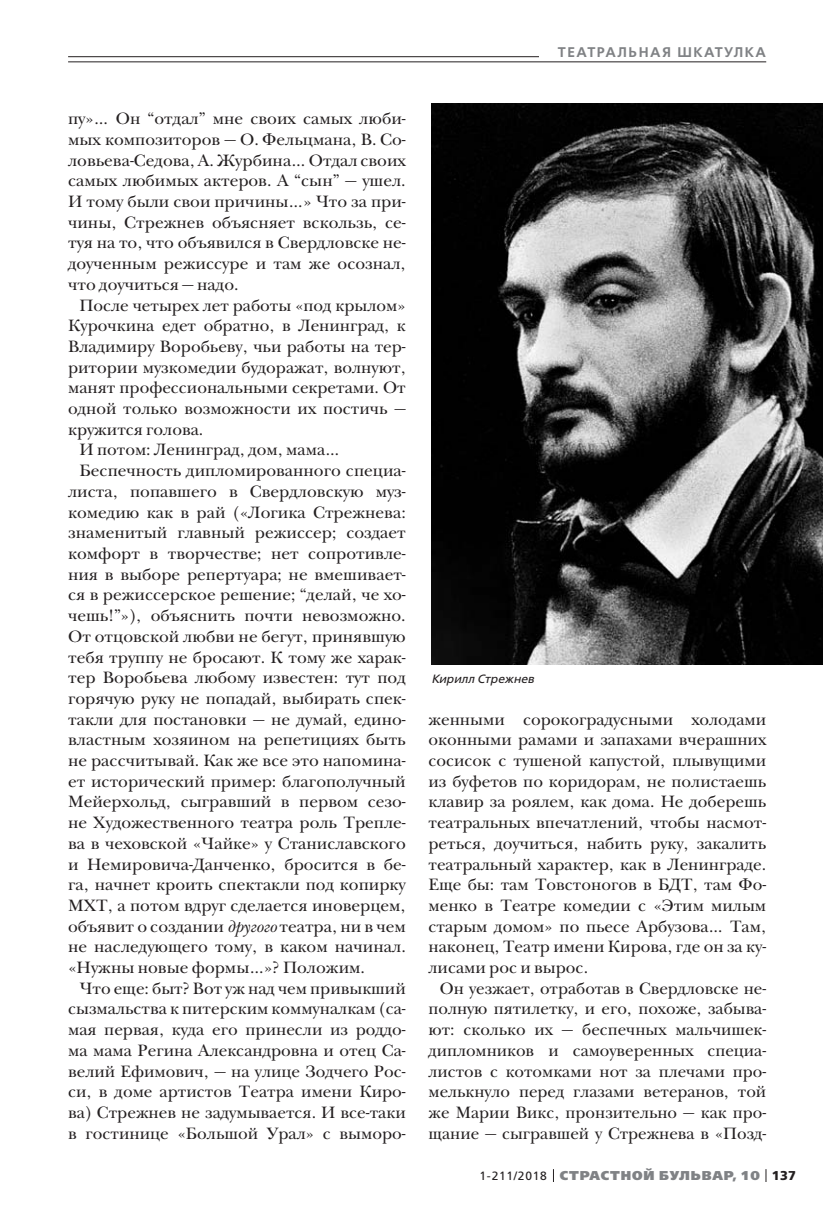
<style>
.page{position:relative;width:823px;height:1219px;background:#fff}
.page>*{position:absolute;margin:0;border:0;box-sizing:border-box;transform-origin:0 0}
.t1{font:17px/20.8px "New Baskerville ITC";color:#231f20;text-align:justify}
.t2{font:600 14px "Free Set";letter-spacing:.11em;color:#808285}
.t3{font:800 12.8px "Free Set";letter-spacing:.07em;color:#808285}
.t4{font:italic 12px "Free Set";color:#231f20}
.s1{font-style:italic}
.s2{font-weight:400;font-size:12px;color:#231f20}
.s3{font-weight:700;color:#231f20}
</style>
<div class="page">
<svg style="left:765px;top:1169px;width:1px;height:13px"></svg>
<hr style="left:68px;top:56px;width:697px;height:1px;background:#231f20">
<div style="left:539px;top:41px;width:226px;height:21px;background:#fff"></div>
<hr style="left:68px;top:62px;width:697px;height:1px;background:#231f20">
<img style="left:431px;top:104px;width:391px;height:560px">
<p class="t2" style="left:557px;top:45px;width:209px">ТЕАТРАЛЬНАЯ ШКАТУЛКА</p>
<p class="t1" style="left:68px;top:110px;width:339px">пу»… Он “отдал” мне своих самых люби&shy;мых композиторов — О. Фельцмана, В. Со&shy;ловьева-Седова, А. Журбина… Отдал своих самых любимых актеров. А “сын” — ушел.<br>И тому были свои причины…» Что за при&shy;чины, Стрежнев объясняет вскользь, се&shy;туя на то, что объявился в Свердловске не&shy;доученным режиссуре и там же осознал, что доучиться — надо.</p>
<p class="t1" style="left:79px;top:296px;width:327px">После четырех лет работы «под крылом»</p>
<p class="t1" style="left:68px;top:317px;width:339px">Курочкина едет обратно, в Ленинград, к</p>
<p class="t1" style="left:68px;top:338px;width:339px">Владимиру Воробьеву, чьи работы на тер-</p>
<p class="t1" style="left:68px;top:358px;width:339px">ритории музкомедии будоражат, волнуют,</p>
<p class="t1" style="left:68px;top:379px;width:339px">манят профессиональными секретами. От</p>
<p class="t1" style="left:68px;top:400px;width:339px">одной только возможности их постичь —</p>
<p class="t1" style="left:68px;top:420px;width:137px">кружится голова.</p>
<p class="t1" style="left:79px;top:441px;width:262px">И потом: Ленинград, дом, мама…</p>
<p class="t1" style="left:79px;top:462px;width:327px">Беспечность дипломированного специа-</p>
<p class="t1" style="left:68px;top:482px;width:339px">листа, попавшего в Свердловскую муз-</p>
<p class="t1" style="left:68px;top:503px;width:339px">комедию как в рай («Логика Стрежнева:</p>
<p class="t1" style="left:68px;top:524px;width:339px">знаменитый главный режиссер; создает</p>
<p class="t1" style="left:68px;top:545px;width:339px">комфорт в творчестве; нет сопротивле-</p>
<p class="t1" style="left:68px;top:565px;width:339px">ния в выборе репертуара; не вмешивает-</p>
<p class="t1" style="left:68px;top:586px;width:339px">ся в режиссерское решение; “делай, че хо-</p>
<p class="t1" style="left:68px;top:607px;width:339px">чешь!”»), объяснить почти невозможно.</p>
<p class="t1" style="left:68px;top:627px;width:339px">От отцовской любви не бегут, принявшую</p>
<p class="t1" style="left:68px;top:648px;width:339px">тебя труппу не бросают. К тому же харак-</p>
<p class="t1" style="left:68px;top:669px;width:339px">тер Воробьева любому известен: тут под</p>
<p class="t1" style="left:68px;top:690px;width:339px">горячую руку не попадай, выбирать спек-</p>
<p class="t1" style="left:68px;top:710px;width:339px">такли для постановки — не думай, едино-</p>
<p class="t1" style="left:68px;top:731px;width:339px">властным хозяином на репетициях быть</p>
<p class="t1" style="left:68px;top:752px;width:339px">не рассчитывай. Как же все это напомина-</p>
<p class="t1" style="left:68px;top:772px;width:339px">ет исторический пример: благополучный</p>
<p class="t1" style="left:68px;top:793px;width:339px">Мейерхольд, сыгравший в первом сезо-</p>
<p class="t1" style="left:68px;top:814px;width:339px">не Художественного театра роль Трепле-</p>
<p class="t1" style="left:68px;top:834px;width:339px">ва в чеховской «Чайке» у Станиславского</p>
<p class="t1" style="left:68px;top:855px;width:339px">и Немировича-Данченко, бросится в бе-</p>
<p class="t1" style="left:68px;top:876px;width:339px">га, начнет кроить спектакли под копирку</p>
<p class="t1" style="left:68px;top:897px;width:339px">МХТ, а потом вдруг сделается иноверцем,</p>
<p class="t1" style="left:68px;top:917px;width:339px">объявит о создании <span class="s1">другого</span> театра, ни в чем</p>
<p class="t1" style="left:68px;top:938px;width:339px">не наследующего тому, в каком начинал.</p>
<p class="t1" style="left:68px;top:959px;width:298px">«Нужны новые формы…»? Положим.</p>
<p class="t1" style="left:79px;top:979px;width:327px">Что еще: быт? Вот уж над чем привыкший</p>
<p class="t1" style="left:68px;top:1000px;width:339px">сызмальства к питерским коммуналкам (са-</p>
<p class="t1" style="left:68px;top:1021px;width:339px">мая первая, куда его принесли из роддо-</p>
<p class="t1" style="left:68px;top:1041px;width:339px">ма мама Регина Александровна и отец Са-</p>
<p class="t1" style="left:68px;top:1062px;width:339px">велий Ефимович, — на улице Зодчего Рос-</p>
<p class="t1" style="left:68px;top:1083px;width:339px">си, в доме артистов Театра имени Киро-</p>
<p class="t1" style="left:68px;top:1103px;width:339px">ва) Стрежнев не задумывается. И все-таки</p>
<p class="t1" style="left:68px;top:1124px;width:339px">в гостинице «Большой Урал» с выморо-</p>
<p class="t4" style="left:431px;top:673px;width:104px">Кирилл Стрежнев</p>
<p class="t1" style="left:428px;top:710px;width:339px">женными сорокоградусными холодами оконными рамами и запахами вчерашних сосисок с тушеной капустой, плывущими из буфетов по коридорам, не полистаешь клавир за роялем, как дома. Не доберешь театральных впечатлений, чтобы насмот&shy;реться, доучиться, набить руку, закалить театральный характер, как в Ленинграде.<br>Еще бы: там Товстоногов в БДТ, там Фо&shy;менко в Театре комедии с «Этим милым старым домом» по пьесе Арбузова… Там, наконец, Театр имени Кирова, где он за ку&shy;лисами рос и вырос.</p>
<p class="t1" style="left:428px;top:979px;width:339px;text-indent:11px">Он уезжает, отработав в Свердловске не&shy;полную пятилетку, и его, похоже, забыва&shy;ют: сколько их — беспечных мальчишек&shy;дипломников и самоуверенных специа&shy;листов с котомками нот за плечами про&shy;мелькнуло перед глазами ветеранов, той же Марии Викс, пронзительно — как про&shy;щание — сыгравшей у Стрежнева в «Позд-</p>
<p class="t3" style="left:479px;top:1169px;width:318px"><span class="s2">1-211/2018</span> СТРАСТНОЙ БУЛЬВАР, 10 <span class="s3">137</span></p>
</div>
